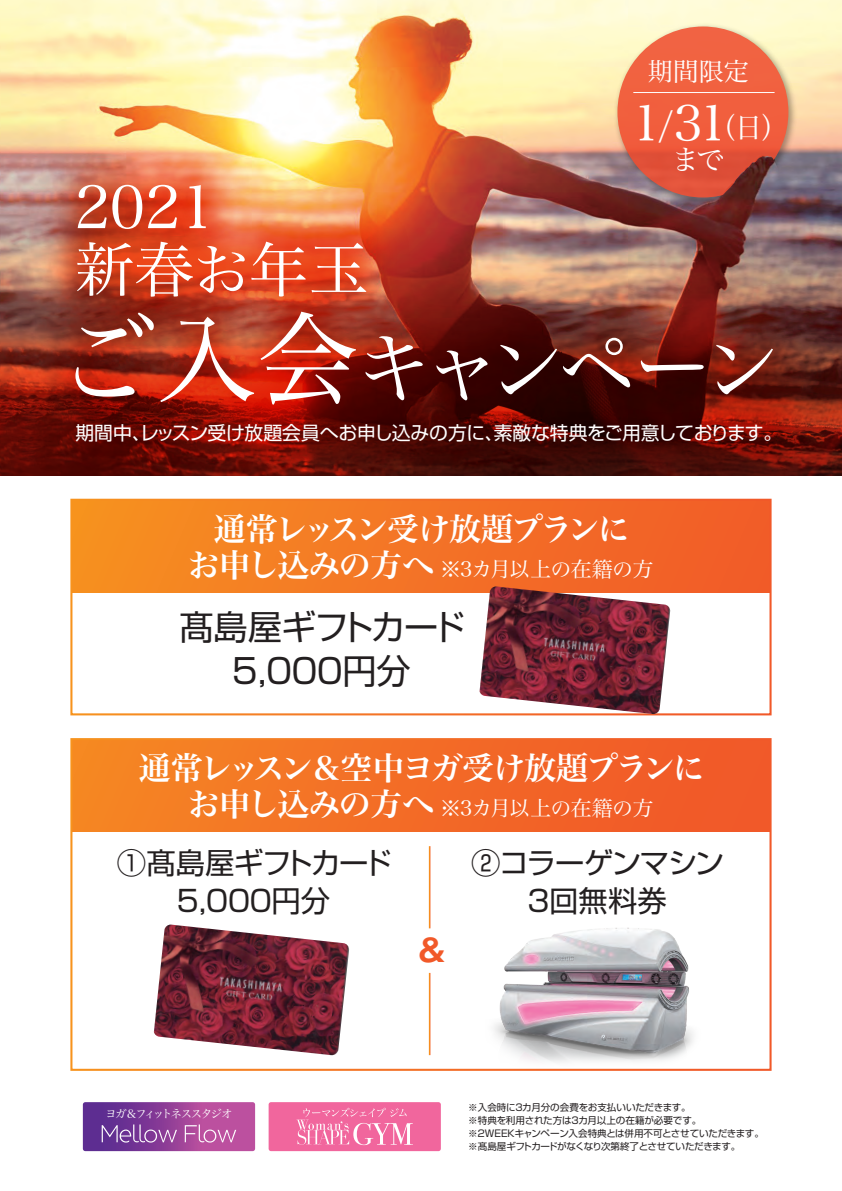
<style>
.page{position:relative;width:842px;height:1191px;background:#fff}
.page>*{position:absolute;margin:0;border:0;box-sizing:border-box;transform-origin:0 0}
.t1{font:101.7px "Hira Min Pro W3";color:#fff}
.t2{font:79.2px "Hira Min Pro W3";letter-spacing:-.12em;color:#fff}
.t3{font:59.7px/61.8px "Hira Min Pro W3";color:#fff}
.t4{font:49.5px "Hira Min Pro W3";color:#fff}
.t5{font:34.2px/43.8px "Shin Go Pro";letter-spacing:-.06em;color:#231f20;text-align:center}
.t6{font:32px "Hira Min Pro W6";letter-spacing:-.07em;color:#fff}
.t7{font:700 30.7px "Gothic MB101 Pr 5";color:#f15929}
.t8{font:29.4px/37.6px "Shin Go Pro";letter-spacing:-.04em;color:#231f20;text-align:center}
.t9{font:28.1px "Hira Min Pro W3";color:#fff}
.t10{font:25.3px "Hira Min Pro W3";color:#fff}
.t11{font:21px "Hira Min Pro W3";letter-spacing:-.035em;color:#fff}
.t12{font:18.8px "Shin Go Pro";letter-spacing:-.02em;color:#fff}
.t13{font:11.6px "Hira Min Pro N W3";letter-spacing:-.145em;color:#fff}
.t14{font:9.6px/13.1px "Shin Go Pro";letter-spacing:-.03em;color:#231f20}
.s1{font-size:36.6px}
.s2{font-family:"Hira Min Pro W6";font-size:32px}
</style>
<div class="page">
<div style="left:71px;top:500px;width:699px;height:92px;background:linear-gradient(to right,#f69020,#f15929)"></div>
<img style="left:0;top:0;width:842px;height:184px">
<img style="left:0;top:184px;width:842px;height:292px">
<img style="left:18px;top:130px;width:812px;height:346px">
<img style="left:612px;top:20px;width:189px;height:189px">
<svg style="left:617px;top:27px;width:171px;height:170px;background:#e95b3c"></svg>
<hr style="left:633px;top:92px;width:141px;height:1px;background:#fff">
<div style="left:71px;top:739px;width:699px;height:92px;background:linear-gradient(to right,#f58623,#f15429)"></div>
<div style="left:70px;top:738px;width:701px;height:332px;border:2px solid #fff"></div>
<img style="left:464px;top:927px;width:249px;height:144px">
<img style="left:154px;top:924px;width:195px;height:131px">
<img style="left:479px;top:586px;width:191px;height:128px">
<div style="left:269px;top:1102px;width:172px;height:49px;background:#f1669d;border-radius:2px"></div>
<svg style="left:296px;top:1107px;width:117px;height:38px"></svg>
<svg style="left:83px;top:1102px;width:172px;height:49px;background:#964a9d"></svg>
<h3 class="t3" style="left:75px;top:171px;width:295px">2021<br>新春お年玉</h3>
<h3 class="t10" style="left:648px;top:50px;width:103px">期間限定</h3>
<h3 class="t4" style="left:632px;top:82px;width:97px">1<span class="s1">/</span>31</h3>
<h3 class="t9" style="left:671px;top:136px;width:54px">まで</h3>
<h3 class="t9" style="left:708px;top:103px;width:82px">（日）</h3>
<h1 class="t1" style="left:56px;top:273px;width:304px">ご入会</h1>
<h3 class="t12" style="left:75px;top:418px;width:708px">期間中、レッスン受け放題会員へお申し込みの方に、素敵な特典をご用意しております。</h3>
<h2 class="t2" style="left:354px;top:300px;width:429px">キャンペーン</h2>
<h3 class="t6" style="left:214px;top:500px;width:417px">通常レッスン受け放題プランに</h3>
<h3 class="t11" style="left:188px;top:551px;width:467px"><span class="s2">お申し込みの方へ</span> ※3カ月以上の在籍の方</h3>
<h3 class="t5" style="left:179px;top:601px;width:287px">髙島屋ギフトカード<br>５,０００円分</h3>
<h3 class="t6" style="left:139px;top:740px;width:568px">通常レッスン＆空中ヨガ受け放題プランに</h3>
<h3 class="t11" style="left:188px;top:790px;width:467px"><span class="s2">お申し込みの方へ</span> ※3カ月以上の在籍の方</h3>
<h3 class="t8" style="left:117px;top:840px;width:276px">①髙島屋ギフトカード<br>５,０００円分</h3>
<h3 class="t8" style="left:471px;top:840px;width:255px">②コラーゲンマシン<br>３回無料券</h3>
<h3 class="t7" style="left:418px;top:924px;width:28px">&amp;</h3>
<p class="t13" style="left:105px;top:1104px;width:129px">ヨガ＆フィットネススタジオ</p>
<p class="t14" style="left:468px;top:1099px;width:297px">※入会時に3カ月分の会費をお支払いいただきます。<br>※特典を利用された方は3カ月以上の在籍が必要です。<br>※２WEEKキャンペーン入会特典とは併用不可とさせていただきます。※髙島屋ギフトカードがなくなり次第終了とさせていただきます。</p>
</div>
